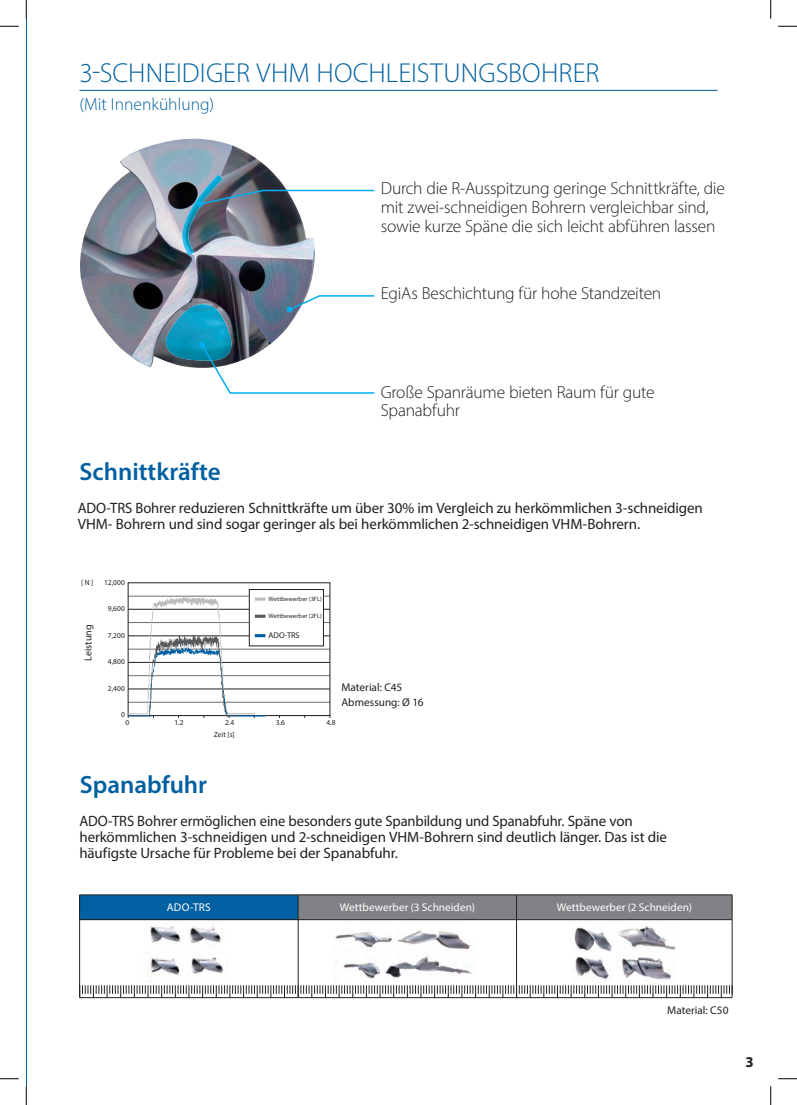
<style>
.page{position:relative;width:797px;height:1105px;background:#fff}
.page>*{position:absolute;margin:0;border:0;box-sizing:border-box;transform-origin:0 0}
.t1{font:300 27.5px "Myriad Pro";letter-spacing:.005em;color:#0160a1}
.t2{font:600 25px "Myriad Pro";color:#0160a1}
.t3{font:300 17.5px/18.8px "Myriad Pro";letter-spacing:-.015em;color:#231f20}
.t4{font:300 17.5px "Myriad Pro";color:#0160a1}
.t5{font:15px/16.2px "Myriad Pro";letter-spacing:-.005em;color:#231f20}
.t6{font:700 15px "Myriad Pro";color:#231f20}
.t7{font:11.25px "Myriad Pro";letter-spacing:.005em;color:#fff}
.t8{font:11.25px/15px "Myriad Pro";color:#231f20}
.t9{font:10px "Myriad Pro";color:#231f20}
.t10{font:8.25px "Myriad Pro";letter-spacing:-.005em;color:#231f20}
.t11{font:7.5px "Myriad Pro";color:#231f20}
.t12{font:6.25px "Myriad Pro";letter-spacing:.02em;color:#231f20}
</style>
<div class="page">
<div style="left:80px;top:895px;width:218px;height:25px;background:#0160a1"></div>
<hr style="left:79px;top:895px;width:219px;height:1px;background:#231f20">
<hr style="left:298px;top:920px;width:1px;height:77px;background:#231f20">
<hr style="left:79px;top:997px;width:219px;height:1px;background:#231f20">
<hr style="left:298px;top:997px;width:218px;height:1px;background:#231f20">
<hr style="left:516px;top:997px;width:216px;height:1px;background:#231f20">
<svg style="left:298px;top:895px;width:435px;height:25px;background:#7b7d7f"></svg>
<hr style="left:516px;top:920px;width:1px;height:77px;background:#231f20">
<hr style="left:732px;top:920px;width:1px;height:77px;background:#231f20">
<svg style="left:79px;top:895px;width:1px;height:24px"></svg>
<hr style="left:79px;top:920px;width:1px;height:77px;background:#231f20">
<hr style="left:79px;top:919px;width:219px;height:1px;background:#231f20">
<hr style="left:26px;top:16px;width:1px;height:1073px;background:#0160a1">
<hr style="left:79px;top:90px;width:638px;height:1px;background:#0160a1">
<img style="left:80px;top:139px;width:235px;height:229px">
<svg style="left:287px;top:294px;width:88px;height:18px"></svg>
<img style="left:165px;top:304px;width:68px;height:57px">
<hr style="left:128px;top:675px;width:202px;height:1px;background:#6c6d70">
<hr style="left:128px;top:689px;width:202px;height:1px;background:#231f20">
<hr style="left:128px;top:702px;width:202px;height:1px;background:#6c6d70">
<hr style="left:128px;top:649px;width:202px;height:1px;background:#6c6d70">
<hr style="left:128px;top:662px;width:202px;height:1px;background:#231f20">
<hr style="left:128px;top:622px;width:202px;height:1px;background:#6c6d70">
<hr style="left:128px;top:596px;width:202px;height:1px;background:#6c6d70">
<hr style="left:128px;top:636px;width:202px;height:1px;background:#231f20">
<hr style="left:128px;top:609px;width:202px;height:1px;background:#231f20">
<div style="left:249px;top:589px;width:74px;height:57px;background:#fff"></div>
<div style="left:249px;top:589px;width:74px;height:57px;border:1px solid #231f20"></div>
<img style="left:127px;top:582px;width:1px;height:136px">
<img style="left:236px;top:582px;width:29px;height:136px">
<img style="left:128px;top:582px;width:108px;height:136px">
<img style="left:150px;top:926px;width:31px;height:49px">
<img style="left:335px;top:930px;width:137px;height:49px">
<img style="left:574px;top:927px;width:38px;height:25px">
<img style="left:189px;top:926px;width:40px;height:48px">
<img style="left:618px;top:924px;width:58px;height:26px">
<img style="left:575px;top:957px;width:34px;height:23px">
<img style="left:621px;top:957px;width:53px;height:23px">
<svg style="left:199px;top:342px;width:176px;height:52px"></svg>
<img style="left:182px;top:175px;width:41px;height:81px">
<svg style="left:197px;top:189px;width:178px;height:18px"></svg>
<svg style="left:80px;top:985px;width:653px;height:12px"></svg>
<svg style="left:0;top:25px;width:19px;height:2px"></svg>
<svg style="left:778px;top:25px;width:19px;height:2px"></svg>
<svg style="left:0;top:1078px;width:19px;height:1px"></svg>
<svg style="left:778px;top:1078px;width:19px;height:1px"></svg>
<svg style="left:25px;top:0;width:2px;height:19px"></svg>
<svg style="left:25px;top:1086px;width:2px;height:19px"></svg>
<svg style="left:770px;top:0;width:1px;height:19px"></svg>
<svg style="left:770px;top:1086px;width:1px;height:19px"></svg>
<h1 class="t1" style="left:79px;top:57px;width:521px">3-SCHNEIDIGER VHM HOCHLEISTUNGSBOHRER</h1>
<p class="t4" style="left:79px;top:94px;width:136px">(Mit Innenkühlung)</p>
<h2 class="t2" style="left:79px;top:455px;width:143px">Schnittkräfte</h2>
<p class="t3" style="left:381px;top:179px;width:345px">Durch die R-Ausspitzung geringe Schnittkräfte, die mit zwei-schneidigen Bohrern vergleichbar sind, sowie kurze Späne die sich leicht abführen lassen</p>
<p class="t3" style="left:381px;top:284px;width:282px">EgiAs Beschichtung für hohe Standzeiten</p>
<p class="t3" style="left:381px;top:383px;width:275px;line-height:17.5px">Große Spanräume bieten Raum für gute<br>Spanabfuhr</p>
<p class="t5" style="left:78px;top:499px;width:626px">ADO-TRS Bohrer reduzieren Schnittkräfte um über 30% im Vergleich zu herkömmlichen 3-schneidigen<br>VHM- Bohrern und sind sogar geringer als bei herkömmlichen 2-schneidigen VHM-Bohrern.</p>
<p class="t11" style="left:81px;top:578px;width:14px">[ N ]</p>
<p class="t9" style="left:82px;top:660px;width:37px;rotate:-90deg">Leistung</p>
<p class="t11" style="left:104px;top:578px;width:22px">12,000</p>
<p class="t11" style="left:108px;top:604px;width:18px">9,600</p>
<p class="t11" style="left:108px;top:631px;width:18px">7,200</p>
<p class="t11" style="left:108px;top:657px;width:18px">4,800</p>
<p class="t11" style="left:108px;top:684px;width:18px">2,400</p>
<p class="t11" style="left:121px;top:710px;width:5px">0</p>
<p class="t12" style="left:268px;top:595px;width:55px">Wettbewerber (3FL)</p>
<p class="t12" style="left:268px;top:612px;width:55px">Wettbewerber (2FL)</p>
<p class="t10" style="left:268px;top:630px;width:32px">ADO-TRS</p>
<p class="t8" style="left:341px;top:680px;width:84px">Material: C45<br>Abmessung: Ø 16</p>
<p class="t11" style="left:125px;top:718px;width:5px">0</p>
<p class="t11" style="left:174px;top:718px;width:11px">1.2</p>
<p class="t11" style="left:225px;top:718px;width:11px">2.4</p>
<p class="t11" style="left:276px;top:718px;width:11px">3.6</p>
<p class="t11" style="left:326px;top:718px;width:11px">4.8</p>
<p class="t11" style="left:214px;top:730px;width:22px">Zeit [s]</p>
<h2 class="t2" style="left:80px;top:769px;width:129px">Spanabfuhr</h2>
<p class="t5" style="left:79px;top:812px;width:589px">ADO-TRS Bohrer ermöglichen eine besonders gute Spanbildung und Spanabfuhr. Späne von herkömmlichen 3-schneidigen und 2-schneidigen VHM-Bohrern sind deutlich länger. Das ist die häufigste Ursache für Probleme bei der Spanabfuhr.</p>
<p class="t7" style="left:167px;top:900px;width:45px">ADO-TRS</p>
<p class="t7" style="left:340px;top:900px;width:137px">Wettbewerber (3 Schneiden)</p>
<p class="t7" style="left:556px;top:900px;width:137px">Wettbewerber (2 Schneiden)</p>
<p class="t8" style="left:667px;top:1002px;width:63px">Material: C50</p>
<p class="t6" style="left:745px;top:1052px;width:10px">3</p>
</div>
